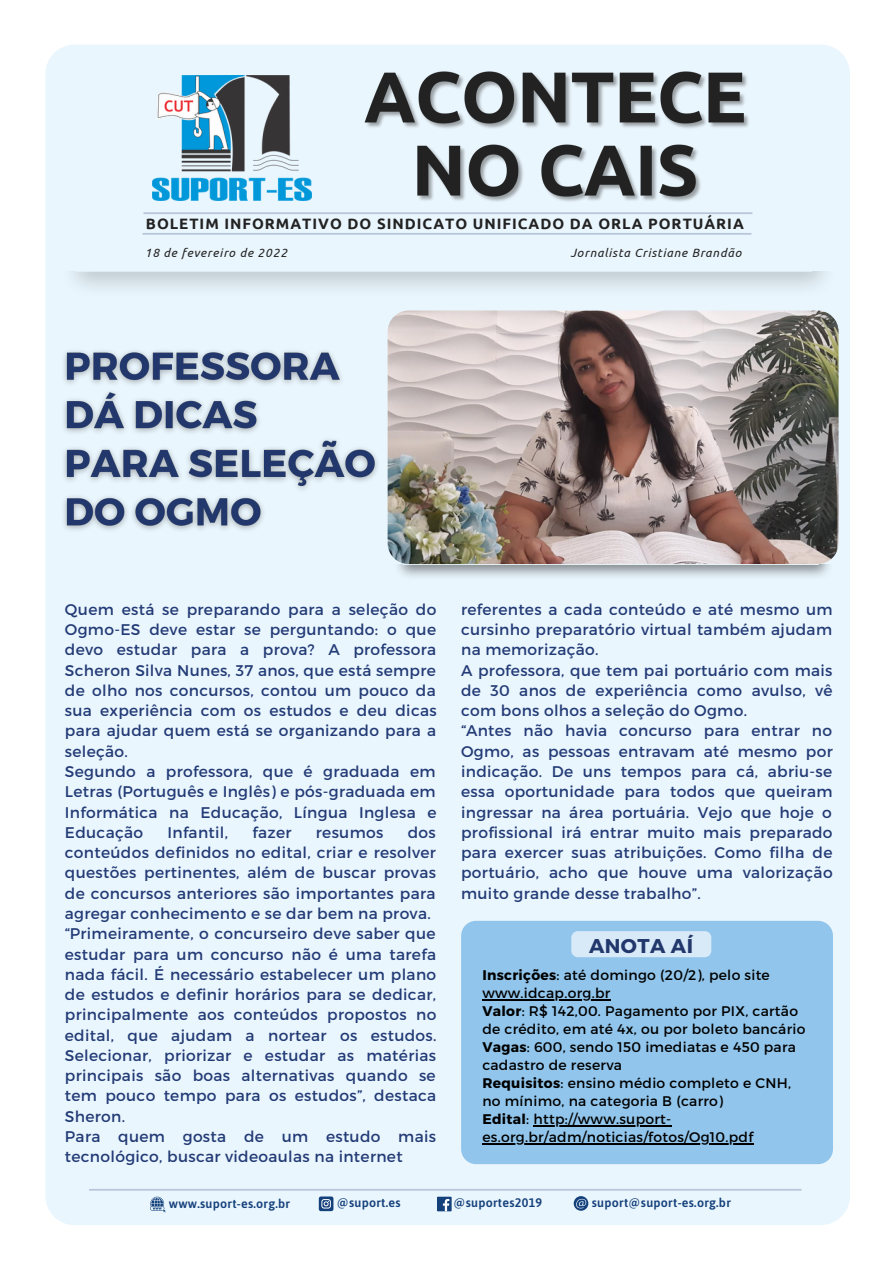
<style>
.page{position:relative;width:894px;height:1264px;background:#fff}
.page>*{position:absolute;margin:0;border:0;box-sizing:border-box;transform-origin:0 0}
.t1{font:700 19.95px "Montserrat";letter-spacing:.02em;color:#22376b}
.t2{font:15.45px/20.2px "Montserrat";letter-spacing:.02em;color:#233b76;text-align:justify}
.t3{font:700 15px "Ubuntu";letter-spacing:.065em;color:#222}
.t4{font:13.95px/18px "Montserrat";letter-spacing:.02em;color:#000}
.t5{font:600 12.45px "Asap";letter-spacing:.02em;color:#14407b}
.t6{font:italic 12px "Ubuntu";letter-spacing:.065em;color:#222}
.s1{font-weight:700}
</style>
<div class="page">
<div style="left:45px;top:45px;width:804px;height:1180px;background:#eaf6fd;border-radius:29px"></div>
<img style="left:153px;top:76px;width:158px;height:125px">
<div style="left:437px;top:1196px;width:14px;height:15px;background:#14407b"></div>
<svg style="left:443px;top:1198px;width:6px;height:13px"></svg>
<svg style="left:573px;top:1196px;width:15px;height:14px"></svg>
<svg style="left:319px;top:1196px;width:14px;height:15px"></svg>
<svg style="left:150px;top:1196px;width:16px;height:16px"></svg>
<svg style="left:89px;top:1189px;width:712px;height:1px"></svg>
<img style="left:364px;top:71px;width:385px;height:131px">
<svg style="left:143px;top:212px;width:609px;height:2px"></svg>
<svg style="left:142px;top:233px;width:609px;height:2px"></svg>
<img style="left:387px;top:310px;width:451px;height:254px;border-radius:21px">
<div style="left:461px;top:920px;width:371px;height:244px;background:#91c5eb;border-radius:15px"></div>
<img style="left:64px;top:351px;width:314px;height:179px">
<hr style="left:482px;top:999px;width:128px;height:1px;background:#000">
<hr style="left:533px;top:1125px;width:138px;height:1px;background:#000">
<hr style="left:482px;top:1143px;width:271px;height:1px;background:#000">
<div style="left:571px;top:931px;width:140px;height:26px;background:#d8eaf8"></div>
<p class="t3" style="left:146px;top:215px;width:599px">BOLETIM INFORMATIVO DO SINDICATO UNIFICADO DA ORLA PORTUÁRIA</p>
<p class="t6" style="left:145px;top:246px;width:144px">18 de fevereiro de 2022</p>
<p class="t6" style="left:570px;top:246px;width:172px">Jornalista Cristiane Brandão</p>
<p class="t2" style="left:65px;top:598px;width:373px">Quem está se preparando para a seleção do Ogmo-ES deve estar se perguntando: o que devo estudar para a prova? A professora Scheron Silva Nunes, 37 anos, que está sempre de olho nos concursos, contou um pouco da sua experiência com os estudos e deu dicas para ajudar quem está se organizando para a seleção.</p>
<p class="t2" style="left:65px;top:760px;width:373px">Segundo a professora, que é graduada em Letras (Português e Inglês) e pós-graduada em Informática na Educação, Língua Inglesa e Educação</p>
<p class="t2" style="left:167px;top:821px;width:62px">Infantil,</p>
<p class="t2" style="left:252px;top:821px;width:41px">fazer</p>
<p class="t2" style="left:316px;top:821px;width:69px">resumos</p>
<p class="t2" style="left:65px;top:821px;width:372px;text-indent:342px">dos conteúdos definidos no edital, criar e resolver questões pertinentes, além de buscar provas de concursos anteriores são importantes para agregar conhecimento e se dar bem na prova.</p>
<p class="t2" style="left:65px;top:922px;width:373px">“Primeiramente, o concurseiro deve saber que estudar para um concurso não é uma tarefa nada fácil. É necessário estabelecer um plano de estudos e definir horários para se dedicar, principalmente aos conteúdos propostos no edital, que ajudam a nortear os estudos.<br>Selecionar, priorizar e estudar as matérias principais são boas alternativas quando se tem pouco tempo para os estudos”, destaca Sheron.</p>
<p class="t2" style="left:65px;top:1125px;width:372px">Para quem gosta de um estudo mais tecnológico, buscar videoaulas na internet</p>
<p class="t2" style="left:461px;top:598px;width:373px">referentes a cada conteúdo e até mesmo um cursinho preparatório virtual também ajudam na memorização.</p>
<p class="t2" style="left:461px;top:659px;width:373px">A professora, que tem pai portuário com mais de 30 anos de experiência como avulso, vê com bons olhos a seleção do Ogmo.</p>
<p class="t2" style="left:461px;top:720px;width:373px">“Antes não havia concurso para entrar no Ogmo, as pessoas entravam até mesmo por indicação. De uns tempos para cá, abriu-se essa oportunidade para todos que queiram ingressar na área portuária. Vejo que hoje o profissional irá entrar muito mais preparado para exercer suas atribuições. Como filha de portuário, acho que houve uma valorização muito grande desse trabalho”.</p>
<p class="t1" style="left:589px;top:932px;width:105px">ANOTA AÍ</p>
<p class="t4" style="left:482px;top:965px;width:289px"><span class="s1">Inscrições</span>: até domingo (20/2), pelo site www.idcap.org.br</p>
<p class="t4" style="left:482px;top:1001px;width:324px"><span class="s1">Valor</span>: R$ 142,00. Pagamento por PIX, cartão de crédito, em até 4x, ou por boleto bancário</p>
<p class="t4" style="left:482px;top:1037px;width:315px"><span class="s1">Vagas</span>: 600, sendo 150 imediatas e 450 para cadastro de reserva</p>
<p class="t4" style="left:482px;top:1073px;width:310px"><span class="s1">Requisitos</span>: ensino médio completo e CNH, no mínimo, na categoria B (carro)</p>
<p class="t4" style="left:482px;top:1109px;width:272px"><span class="s1">Edital</span>: http://www.suport&shy;es.org.br/adm/noticias/fotos/Og10.pdf</p>
<p class="t5" style="left:169px;top:1195px;width:123px">www.suport-es.org.br</p>
<p class="t5" style="left:336px;top:1195px;width:65px">@suport.es</p>
<p class="t5" style="left:453px;top:1195px;width:90px">@suportes2019</p>
<p class="t5" style="left:591px;top:1195px;width:140px">suport@suport-es.org.br</p>
</div>
